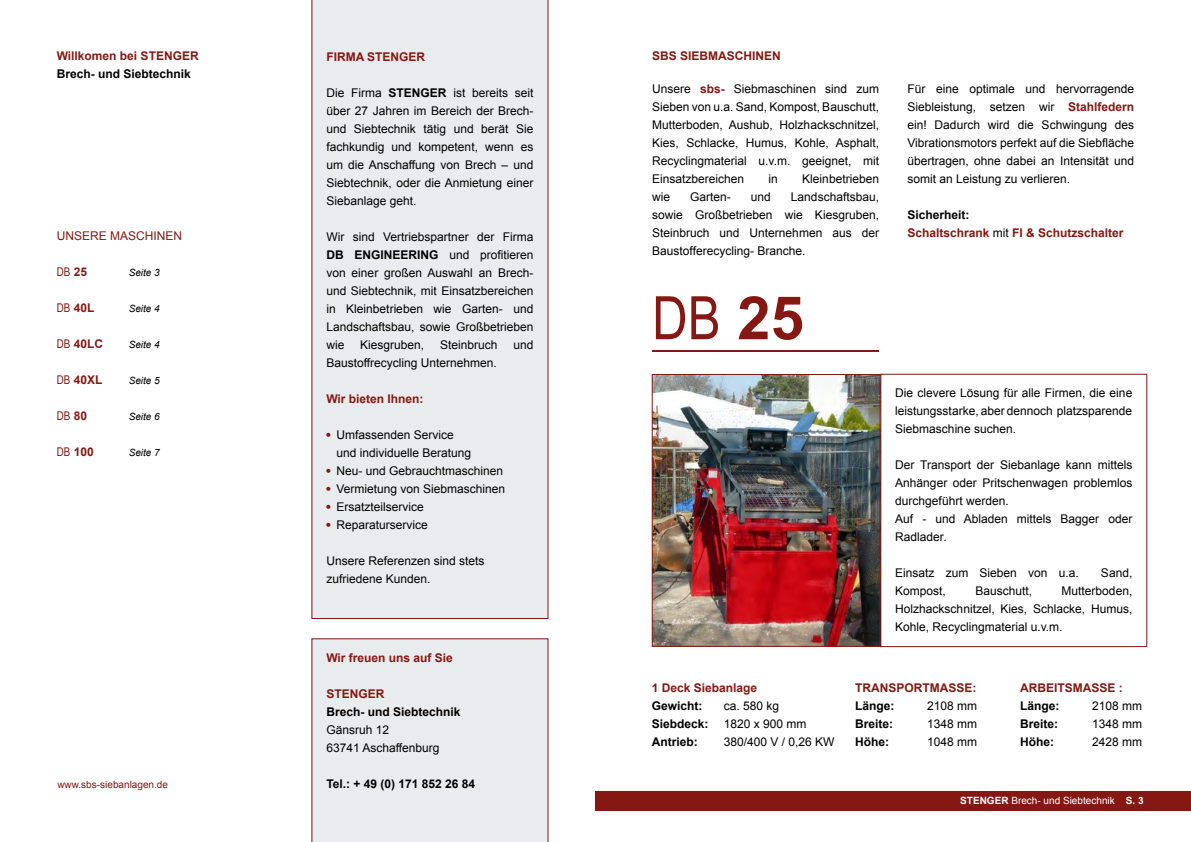
<style>
.page{position:relative;width:1191px;height:842px;background:#fff}
.page>*{position:absolute;margin:0;border:0;box-sizing:border-box;transform-origin:0 0}
.t1{font:60px "Arial Narrow";color:#851813}
.Absatzformat_2{font:12px/18px "Arial";color:#000;text-align:justify}
.Absatzformat_1{font:12px/18px "Arial";color:#000;text-align:justify}
.Absatzformat_2-2{font:700 12px "Arial";color:#851813}
.Absatzformat_2-3{font:700 12px "Arial";color:#000}
.Absatzformat_1-2{font:700 12px "Arial";color:#851813}
.t2{font:12px "Arial";color:#851813}
.t3{font:12px "Arial Narrow";color:#851813}
.t4{font:italic 10px "Arial";color:#000}
.t5{font:10px "Arial";color:#fff}
.t6{font:10px "Arial";color:#851813}
.s1{font-family:"Arial";font-weight:700}
.s2{font-family:"Arial Narrow";font-weight:400}
.s3{font-weight:700}
.s4{font-weight:700;color:#851813}
.s5{font-weight:400;color:#000}
</style>
<div class="page">
<div style="left:595px;top:792px;width:596px;height:19px;background:#851813"></div>
<div style="left:312px;top:0;width:236px;height:619px;background:#e9ecee"></div>
<div style="left:312px;top:639px;width:236px;height:203px;background:#e9ecee"></div>
<div style="left:880px;top:374px;width:267px;height:273px;border:1px solid #851813"></div>
<hr style="left:652px;top:351px;width:227px;height:1px;background:#851813">
<img style="left:653px;top:376px;width:225px;height:269px">
<div style="left:651px;top:374px;width:229px;height:273px;border:1px solid #851813"></div>
<p class="Absatzformat_2-2" style="left:57px;top:48px;width:143px">Willkomen bei STENGER</p>
<p class="Absatzformat_2-3" style="left:57px;top:66px;width:136px">Brech- und Siebtechnik</p>
<p class="t2" style="left:57px;top:228px;width:127px">UNSERE MASCHINEN</p>
<p class="t3" style="left:57px;top:263px;width:32px">DB <span class="s1">25</span></p>
<p class="t4" style="left:129px;top:266px;width:33px">Seite 3</p>
<p class="Absatzformat_2-2" style="left:57px;top:300px;width:39px"><span class="s2">DB</span> 40L</p>
<p class="t4" style="left:129px;top:302px;width:33px">Seite 4</p>
<p class="Absatzformat_2-2" style="left:57px;top:336px;width:48px"><span class="s2">DB</span> 40LC</p>
<p class="t4" style="left:129px;top:338px;width:33px">Seite 4</p>
<p class="Absatzformat_2-2" style="left:57px;top:372px;width:47px"><span class="s2">DB</span> 40XL</p>
<p class="t4" style="left:129px;top:374px;width:33px">Seite 5</p>
<p class="t3" style="left:57px;top:407px;width:32px">DB <span class="s1">80</span></p>
<p class="t4" style="left:129px;top:410px;width:33px">Seite 6</p>
<p class="Absatzformat_2-2" style="left:57px;top:444px;width:39px"><span class="s2">DB</span> 100</p>
<p class="t4" style="left:129px;top:446px;width:33px">Seite 7</p>
<p class="t6" style="left:57px;top:777px;width:112px">www.sbs-siebanlagen.de</p>
<p class="Absatzformat_1-2" style="left:326px;top:49px;width:100px">FIRMA STENGER</p>
<p class="Absatzformat_2" style="left:326px;top:84px;width:209px">Die Firma <span class="s3">STENGER</span> ist bereits seit über 27 Jahren im Bereich der Brech&shy;und Siebtechnik tätig und berät Sie fachkundig und kompetent, wenn es um die Anschaffung von Brech – und Siebtechnik, oder die Anmietung einer Siebanlage geht.</p>
<p class="Absatzformat_1" style="left:326px;top:228px;width:209px">Wir sind Vertriebspartner der Firma <span class="s3">DB ENGINEERING</span> und profitieren von einer großen Auswahl an Brech&shy;und Siebtechnik, mit Einsatzbereichen in Kleinbetrieben wie Garten- und Landschaftsbau, sowie Großbetrieben wie</p>
<p class="Absatzformat_1" style="left:360px;top:336px;width:66px">Kiesgruben,</p>
<p class="Absatzformat_1" style="left:440px;top:336px;width:59px">Steinbruch</p>
<p class="Absatzformat_1" style="left:513px;top:336px;width:22px">und</p>
<p class="Absatzformat_1" style="left:326px;top:354px;width:172px">Baustoffrecycling Unternehmen.</p>
<p class="Absatzformat_2-2" style="left:326px;top:391px;width:99px">Wir bieten Ihnen:</p>
<p class="Absatzformat_2" style="left:326px;top:426px;width:129px"><sup>■</sup> Umfassenden Service</p>
<p class="Absatzformat_2" style="left:336px;top:444px;width:136px">und individuelle Beratung</p>
<p class="Absatzformat_2" style="left:326px;top:462px;width:178px"><sup>■</sup> Neu- und Gebrauchtmaschinen</p>
<p class="Absatzformat_2" style="left:326px;top:480px;width:180px"><sup>■</sup> Vermietung von Siebmaschinen</p>
<p class="Absatzformat_2" style="left:326px;top:498px;width:99px"><sup>■</sup> Ersatzteilservice</p>
<p class="Absatzformat_2" style="left:326px;top:516px;width:103px"><sup>■</sup> Reparaturservice</p>
<p class="Absatzformat_1" style="left:326px;top:552px;width:160px">Unsere Referenzen sind stets zufriedene Kunden.</p>
<p class="Absatzformat_2-2" style="left:326px;top:650px;width:128px">Wir freuen uns auf Sie</p>
<p class="Absatzformat_2-2" style="left:326px;top:686px;width:60px">STENGER</p>
<p class="Absatzformat_2-3" style="left:326px;top:704px;width:136px">Brech- und Siebtechnik</p>
<p class="Absatzformat_2" style="left:326px;top:721px;width:64px">Gänsruh 12</p>
<p class="Absatzformat_2" style="left:326px;top:739px;width:115px">63741 Aschaffenburg</p>
<p class="Absatzformat_2-3" style="left:326px;top:776px;width:150px">Tel.: + 49 (0) 171 852 26 84</p>
<p class="Absatzformat_1-2" style="left:652px;top:48px;width:130px">SBS SIEBMASCHINEN</p>
<p class="Absatzformat_2" style="left:652px;top:80px;width:228px">Unsere <span class="s4">sbs-</span> Siebmaschinen sind zum Sieben von u.a. Sand, Kompost, Bauschutt, Mutterboden, Aushub, Holzhackschnitzel, Kies, Schlacke, Humus, Kohle, Asphalt, Recyclingmaterial u.v.m. geeignet, mit Einsatzbereichen</p>
<p class="Absatzformat_2" style="left:768px;top:170px;width:11px">in</p>
<p class="Absatzformat_2" style="left:802px;top:170px;width:78px">Kleinbetrieben</p>
<p class="Absatzformat_2" style="left:652px;top:188px;width:19px">wie</p>
<p class="Absatzformat_2" style="left:690px;top:188px;width:42px">Garten-</p>
<p class="Absatzformat_2" style="left:751px;top:188px;width:22px">und</p>
<p class="Absatzformat_2" style="left:652px;top:188px;width:228px;text-indent:139px">Landschaftsbau, sowie Großbetrieben wie Kiesgruben, Steinbruch und Unternehmen aus der Baustofferecycling- Branche.</p>
<p class="t1" style="left:652px;top:274px;width:153px">DB <span class="s1">25</span></p>
<p class="Absatzformat_2" style="left:907px;top:80px;width:228px">Für eine optimale und hervorragende Siebleistung, setzen wir <span class="s4">Stahlfedern </span>ein! Dadurch wird die Schwingung des Vibrationsmotors perfekt auf die Siebfläche</p>
<p class="Absatzformat_2" style="left:907px;top:152px;width:228px">übertragen, ohne dabei an Intensität und somit an Leistung zu verlieren.</p>
<p class="Absatzformat_2-3" style="left:907px;top:207px;width:64px">Sicherheit:</p>
<p class="Absatzformat_2-2" style="left:907px;top:225px;width:218px">Schaltschrank <span class="s5">mit</span> FI &amp; Schutzschalter</p>
<p class="Absatzformat_2" style="left:895px;top:384px;width:238px">Die clevere Lösung für alle Firmen, die eine leistungsstarke, aber dennoch platzsparende Siebmaschine suchen.</p>
<p class="Absatzformat_2" style="left:895px;top:456px;width:238px">Der Transport der Siebanlage kann mittels Anhänger oder Pritschenwagen problemlos durchgeführt werden.</p>
<p class="Absatzformat_2" style="left:895px;top:510px;width:238px">Auf - und Abladen mittels Bagger oder<br>Radlader.</p>
<p class="Absatzformat_2" style="left:895px;top:564px;width:185px">Einsatz zum Sieben von u.a.</p>
<p class="Absatzformat_2" style="left:1101px;top:564px;width:33px">Sand,</p>
<p class="Absatzformat_2" style="left:895px;top:582px;width:52px">Kompost,</p>
<p class="Absatzformat_2" style="left:975px;top:582px;width:58px">Bauschutt,</p>
<p class="Absatzformat_2" style="left:895px;top:582px;width:238px;text-indent:166px">Mutterboden, Holzhackschnitzel, Kies, Schlacke, Humus, Kohle, Recyclingmaterial u.v.m.</p>
<p class="Absatzformat_2-2" style="left:651px;top:680px;width:107px">1 Deck Siebanlage</p>
<p class="Absatzformat_2-3" style="left:651px;top:698px;width:52px">Gewicht:</p>
<p class="Absatzformat_2" style="left:723px;top:697px;width:57px">ca. 580 kg</p>
<p class="Absatzformat_2-3" style="left:651px;top:716px;width:58px">Siebdeck:</p>
<p class="Absatzformat_2" style="left:723px;top:715px;width:84px">1820 x 900 mm</p>
<p class="Absatzformat_2-3" style="left:651px;top:734px;width:47px">Antrieb:</p>
<p class="Absatzformat_2" style="left:723px;top:733px;width:112px">380/400 V / 0,26 KW</p>
<p class="Absatzformat_2-2" style="left:855px;top:680px;width:123px">TRANSPORTMASSE:</p>
<p class="Absatzformat_2-3" style="left:855px;top:698px;width:41px">Länge:</p>
<p class="Absatzformat_2" style="left:927px;top:697px;width:52px">2108 mm</p>
<p class="Absatzformat_2-3" style="left:855px;top:716px;width:40px">Breite:</p>
<p class="Absatzformat_2" style="left:927px;top:715px;width:52px">1348 mm</p>
<p class="Absatzformat_2-3" style="left:855px;top:734px;width:35px">Höhe:</p>
<p class="Absatzformat_2" style="left:927px;top:733px;width:52px">1048 mm</p>
<p class="Absatzformat_2-2" style="left:1020px;top:680px;width:104px">ARBEITSMASSE :</p>
<p class="Absatzformat_2-3" style="left:1020px;top:698px;width:41px">Länge:</p>
<p class="Absatzformat_2" style="left:1092px;top:697px;width:52px">2108 mm</p>
<p class="Absatzformat_2-3" style="left:1020px;top:716px;width:40px">Breite:</p>
<p class="Absatzformat_2" style="left:1092px;top:715px;width:52px">1348 mm</p>
<p class="Absatzformat_2-3" style="left:1020px;top:734px;width:35px">Höhe:</p>
<p class="Absatzformat_2" style="left:1092px;top:733px;width:52px">2428 mm</p>
<p class="t5" style="left:960px;top:794px;width:185px"><span class="s3">STENGER</span> Brech- und Siebtechnik <span class="s3">S. 3</span></p>
</div>
